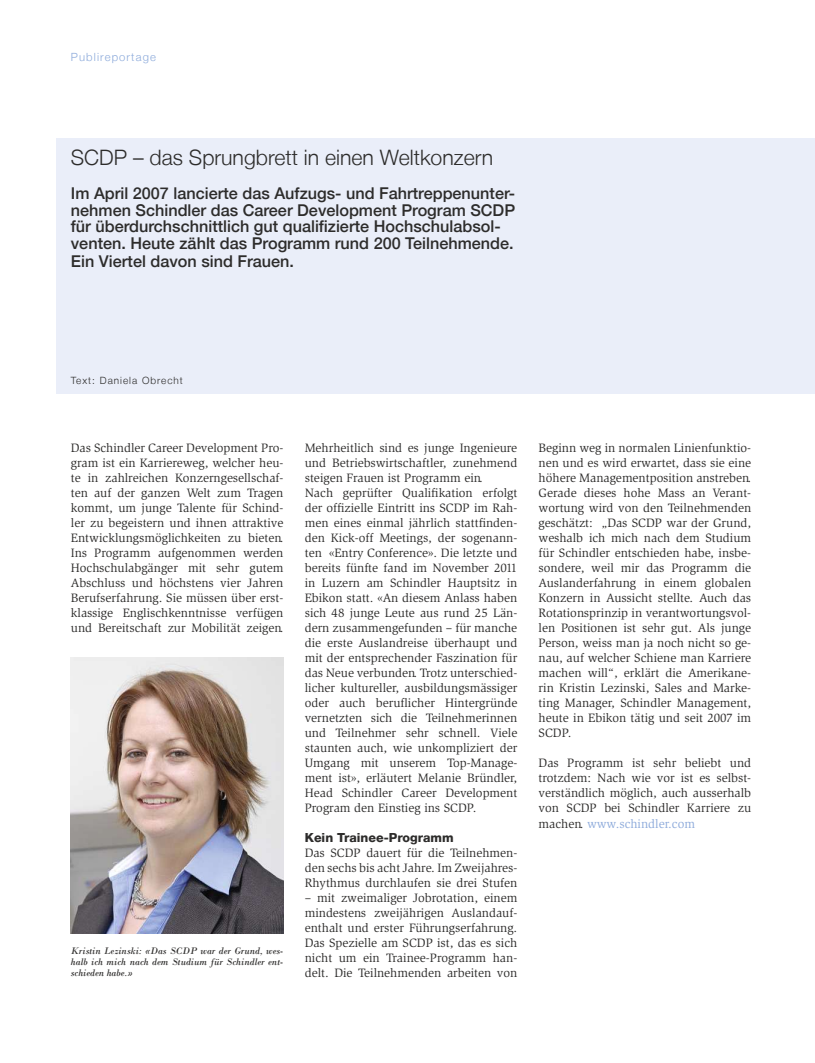
<style>
.page{position:relative;width:815px;height:1063px;background:#fff}
.page>*{position:absolute;margin:0;border:0;box-sizing:border-box;transform-origin:0 0}
.t1{font:21.25px "Helvetica Neue LT Light OV EEBZIA";color:#2d2c2b}
.t2{font:16.25px/16.9px "Helvetica Neue LT Medium OV AEBZIA";color:#2d2c2b}
.t3{font:16.25px/16.9px "Helvetica Neue LT Medium OV CEBZIA";color:#2d2c2b}
.t4{font:12.5px/15px "Slimbach Std";color:#2d2c2b;text-align:justify}
.t5{font:12.5px "Helvetica Neue LT Heavy OV HEBZIA";color:#2d2c2b}
.t6{font:11.25px "Helvetica Neue LT Light OV EEBZIA";letter-spacing:.1em;color:#8daadb}
.t7{font:10px/11.2px "Bodoni MT Italic OV JEBZIA";color:#2d2c2b;text-align:justify}
.t8{font:10px "Helvetica Neue LT Light OV EEBZIA";letter-spacing:.1em;color:#2d2c2b}
.s1{color:#8daadb}
</style>
<div class="page">
<div style="left:57px;top:138px;width:758px;height:255px;background:#eaeef9"></div>
<img style="left:71px;top:657px;width:212px;height:276px">
<p class="t6" style="left:71px;top:50px;width:87px">Publireportage</p>
<h1 class="t1" style="left:71px;top:144px;width:424px">SCDP – das Sprungbrett in einen Weltkonzern</h1>
<h2 class="t2" style="left:71px;top:184px;width:446px">Im April 2007 lancierte das Aufzugs- und Fahrtreppenunter&shy;nehmen Schindler das Career Development Program SCDP</h2>
<h2 class="t3" style="left:71px;top:218px;width:444px">für überdurchschnittlich gut qualifizierte Hochschulabsol&shy;venten. Heute zählt das Programm rund 200 Teilnehmende.</h2>
<h2 class="t2" style="left:71px;top:252px;width:225px">Ein Viertel davon sind Frauen.</h2>
<p class="t8" style="left:71px;top:374px;width:114px">Text: Daniela Obrecht</p>
<p class="t4" style="left:71px;top:442px;width:214px">Das Schindler Career Development Pro&shy;gram ist ein Karriereweg, welcher heu&shy;te in zahlreichen Konzerngesellschaf&shy;ten auf der ganzen Welt zum Tragen kommt, um junge Talente für Schind&shy;ler zu begeistern und ihnen attraktive Entwicklungsmöglichkeiten zu bieten.<br>Ins Programm aufgenommen werden Hochschulabgänger mit sehr gutem Abschluss und höchstens vier Jahren Berufserfahrung. Sie müssen über erst&shy;klassige Englischkenntnisse verfügen und Bereitschaft zur Mobilität zeigen.</p>
<p class="t4" style="left:305px;top:442px;width:214px;text-align:left">Mehrheitlich sind es junge Ingenieure und Betriebswirtschaftler, zunehmend steigen Frauen ist Programm ein.<br>Nach geprüfter Qualifikation erfolgt der offizielle Eintritt ins SCDP im Rah&shy;men eines einmal jährlich stattfinden&shy;den Kick-off Meetings, der sogenann&shy;ten «Entry Conference». Die letzte und bereits fünfte fand im November 2011 in Luzern am Schindler Hauptsitz in Ebikon statt. «An diesem Anlass haben sich 48 junge Leute aus rund 25 Län&shy;dern zusammengefunden – für manche die erste Auslandreise überhaupt und mit der entsprechender Faszination für das Neue verbunden. Trotz unterschied&shy;licher kultureller, ausbildungsmässiger oder auch beruflicher Hintergründe vernetzten sich die Teilnehmerinnen und Teilnehmer sehr schnell. Viele staunten auch, wie unkompliziert der Umgang mit unserem Top-Manage&shy;ment ist», erläutert Melanie Bründler, Head Schindler Career Development Program den Einstieg ins SCDP.</p>
<p class="t5" style="left:305px;top:830px;width:150px">Kein Trainee-Programm</p>
<p class="t4" style="left:305px;top:847px;width:214px">Das SCDP dauert für die Teilnehmen&shy;den sechs bis acht Jahre. Im Zweijahres-Rhythmus durchlaufen sie drei Stufen</p>
<p class="t4" style="left:305px;top:892px;width:214px">– mit zweimaliger Jobrotation, einem mindestens zweijährigen Auslandauf&shy;enthalt und erster Führungserfahrung.<br>Das Spezielle am SCDP ist, das es sich nicht um ein Trainee-Programm han&shy;delt. Die Teilnehmenden arbeiten von</p>
<p class="t7" style="left:71px;top:945px;width:214px">Kristin Lezinski: «Das SCDP war der Grund, wes&shy;halb ich mich nach dem Studium für Schindler ent&shy;schieden habe.»</p>
<p class="t4" style="left:539px;top:442px;width:214px">Beginn weg in normalen Linienfunktio&shy;nen und es wird erwartet, dass sie eine höhere Managementposition anstreben.<br>Gerade dieses hohe Mass an Verant&shy;wortung wird von den Teilnehmenden geschätzt: „Das SCDP war der Grund, weshalb ich mich nach dem Studium für Schindler entschieden habe, insbe&shy;sondere, weil mir das Programm die Auslanderfahrung in einem globalen Konzern in Aussicht stellte. Auch das Rotationsprinzip in verantwortungsvol&shy;len Positionen ist sehr gut. Als junge Person, weiss man ja noch nicht so ge&shy;nau, auf welcher Schiene man Karriere machen will“, erklärt die Amerikane&shy;rin Kristin Lezinski, Sales and Marke&shy;ting Manager, Schindler Management, heute in Ebikon tätig und seit 2007 im SCDP.</p>
<p class="t4" style="left:539px;top:757px;width:214px">Das Programm ist sehr beliebt und trotzdem: Nach wie vor ist es selbst&shy;verständlich möglich, auch ausserhalb von SCDP bei Schindler Karriere zu machen. <span class="s1">www.schindler.com</span></p>
</div>
